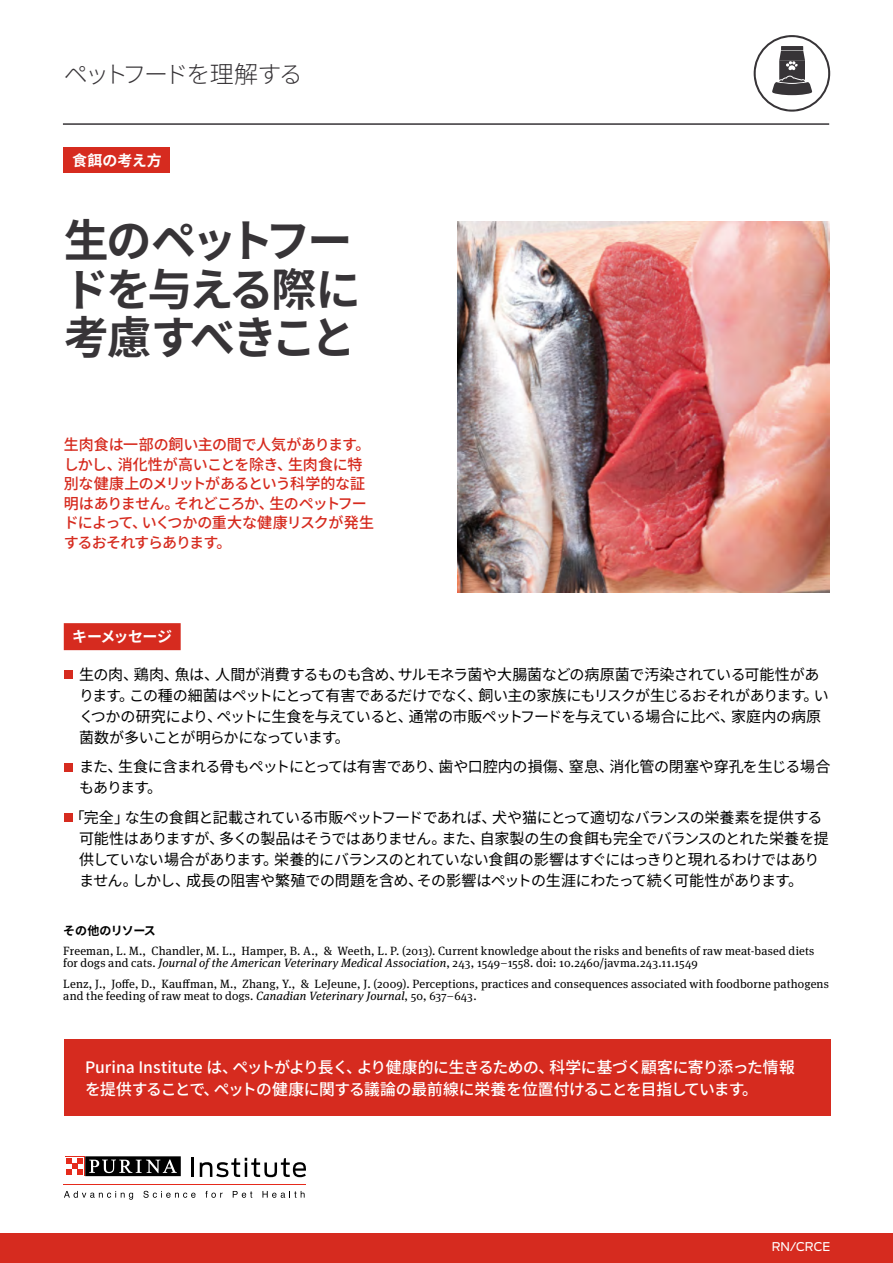
<style>
.page{position:relative;width:893px;height:1263px;background:#fff}
.page>*{position:absolute;margin:0;border:0;box-sizing:border-box;transform-origin:0 0}
.t1{font:700 45px/48.6px "Source Han Sans TC";letter-spacing:-.075em;color:#373437}
.t2{font:300 24px "Noto Sans JP";letter-spacing:-.105em;color:#373437}
.t3{font:500 15.75px/21.8px "Noto Sans JP";letter-spacing:-.015em;color:#fff}
.t4{font:15px/21px "Noto Sans JP";letter-spacing:-.03em;color:#000}
.t5{font:500 15px/19.5px "Noto Sans JP";letter-spacing:-.04em;color:#d62b1f}
.t6{font:700 15px "Source Han Sans TC";letter-spacing:-.04em;color:#fff}
.t7{font:700 15px "Source Han Sans TC";letter-spacing:-.01em;color:#fff}
.t8{font:12px/12px "Meta Serif Pro";letter-spacing:.01em;color:#000}
.t9{font:700 12px "Source Han Sans TC";letter-spacing:-.05em;color:#000}
.t10{font:12px "Antenna";letter-spacing:-.005em;color:#fff}
.s1{font-style:italic}
</style>
<div class="page">
<div style="left:0;top:1233px;width:893px;height:30px;background:#d62b1f"></div>
<hr style="left:63px;top:123px;width:766px;height:2px;background:#373437">
<hr style="left:64px;top:1184px;width:242px;height:1px;background:#e52a1b">
<svg style="left:192px;top:1158px;width:2px;height:19px"></svg>
<svg style="left:200px;top:1158px;width:106px;height:19px"></svg>
<svg style="left:64px;top:1191px;width:69px;height:9px"></svg>
<svg style="left:143px;top:1191px;width:53px;height:7px"></svg>
<svg style="left:205px;top:1191px;width:18px;height:7px"></svg>
<svg style="left:233px;top:1191px;width:19px;height:7px"></svg>
<svg style="left:262px;top:1191px;width:43px;height:7px"></svg>
<svg style="left:85px;top:1176px;width:96px;height:1px"></svg>
<svg style="left:65px;top:1156px;width:20px;height:20px"></svg>
<div style="left:85px;top:1156px;width:96px;height:20px;background:#000"></div>
<svg style="left:89px;top:1159px;width:88px;height:14px"></svg>
<div style="left:65px;top:1157px;width:19px;height:18px;background:#fff"></div>
<svg style="left:66px;top:1158px;width:17px;height:17px"></svg>
<img style="left:458px;top:221px;width:371px;height:371px">
<div style="left:64px;top:147px;width:106px;height:26px;background:#d62b1f"></div>
<svg style="left:754px;top:35px;width:76px;height:77px"></svg>
<div style="left:64px;top:623px;width:117px;height:27px;background:#d62b1f"></div>
<div style="left:64px;top:670px;width:8px;height:9px;background:#d62b1f"></div>
<div style="left:64px;top:763px;width:8px;height:8px;background:#d62b1f"></div>
<div style="left:64px;top:813px;width:8px;height:9px;background:#d62b1f"></div>
<div style="left:64px;top:1039px;width:766px;height:77px;background:#d62b1f"></div>
<h2 class="t2" style="left:64px;top:61px;width:241px">ペットフードを理解する</h2>
<p class="t7" style="left:72px;top:152px;width:91px">食餌の考え方</p>
<h1 class="t1" style="left:64px;top:217px;width:298px">生のペットフードを与える際に考慮すべきこと</h1>
<p class="t5" style="left:64px;top:435px;width:312px">生肉食は一部の飼い主の間で人気があります。しかし、消化性が高いことを除き、生肉食に特別な健康上のメリットがあるという科学的な証明はありません。それどころか、生のペットフードによって、いくつかの重大な健康リスクが発生するおそれすらあります。</p>
<p class="t6" style="left:72px;top:628px;width:101px">キーメッセージ</p>
<p class="t4" style="left:79px;top:664px;width:751px">生の肉、鶏肉、魚は、人間が消費するものも含め、サルモネラ菌や大腸菌などの病原菌で汚染されている可能性があります。この種の細菌はペットにとって有害であるだけでなく、飼い主の家族にもリスクが生じるおそれがあります。いくつかの研究により、ペットに生食を与えていると、通常の市販ペットフードを与えている場合に比べ、家庭内の病原菌数が多いことが明らかになっています。</p>
<p class="t4" style="left:79px;top:756px;width:753px">また、生食に含まれる骨もペットにとっては有害であり、歯や口腔内の損傷、窒息、消化管の閉塞や穿孔を生じる場合もあります。</p>
<p class="t4" style="left:79px;top:807px;width:751px;text-indent:-9px">「完全」な生の食餌と記載されている市販ペットフードであれば、犬や猫にとって適切なバランスの栄養素を提供する可能性はありますが、多くの製品はそうではありません。また、自家製の生の食餌も完全でバランスのとれた栄養を提供していない場合があります。栄養的にバランスのとれていない食餌の影響はすぐにはっきりと現れるわけではありません。しかし、成長の阻害や繁殖での問題を含め、その影響はペットの生涯にわたって続く可能性があります。</p>
<p class="t9" style="left:63px;top:923px;width:94px">その他のリソース</p>
<p class="t8" style="left:63px;top:944px;width:753px">Freeman, L. M., Chandler, M. L., Hamper, B. A., &amp; Weeth, L. P. (2013). Current knowledge about the risks and benefits of raw meat-based diets for dogs and cats. <span class="s1">Journal of the American Veterinary Medical Association</span>, 243, 1549–1558. doi: 10.2460/javma.243.11.1549</p>
<p class="t8" style="left:63px;top:977px;width:767px">Lenz, J., Joffe, D., Kauffman, M., Zhang, Y., &amp; LeJeune, J. (2009). Perceptions, practices and consequences associated with foodborne pathogens and the feeding of raw meat to dogs. <span class="s1">Canadian Veterinary Journal</span>, 50, 637–643.</p>
<p class="t3" style="left:85px;top:1057px;width:711px">Purina Institute は、ペットがより長く、より健康的に生きるための、科学に基づく顧客に寄り添った情報を提供することで、ペットの健康に関する議論の最前線に栄養を位置付けることを目指しています。</p>
<p class="t10" style="left:772px;top:1239px;width:60px">RN/CRCE</p>
</div>
